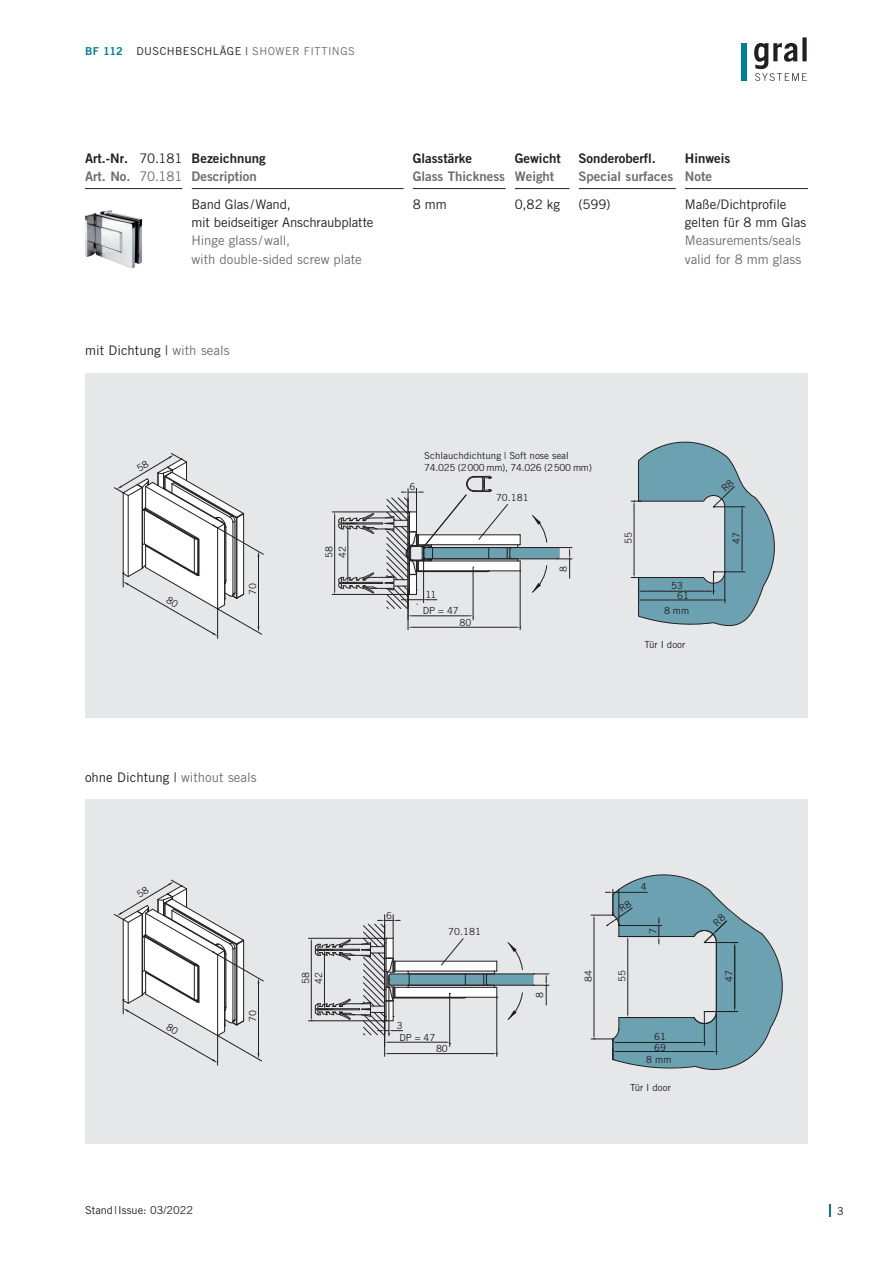
<style>
.page{position:relative;width:893px;height:1263px;background:#fff}
.page>*{position:absolute;margin:0;border:0;box-sizing:border-box;transform-origin:0 0}
.t1{font:13.2px/18.3px "Trade Gothic LT Pro";letter-spacing:-.005em;color:#231f20}
.t2{font:13.2px/18.3px "Trade Gothic LT Pro";letter-spacing:-.005em;color:#6c6d70}
.t3{font:13.2px/18.3px "Trade Gothic LT Pro Bd 2";color:#231f20}
.t4{font:13.2px "Trade Gothic LT Pro Bd 2";color:#6c6d70}
.t5{font:10.95px "Trade Gothic LT Pro";letter-spacing:.035em;color:#231f20}
.t6{font:10.95px "Trade Gothic LT Pro";color:#231f20}
.t7{font:9.75px/11.7px "Trade Gothic";color:#231f20}
.t8{font:9.75px "Trade Gothic LT Pro";color:#231f20}
.s1{font-family:"Trade Gothic LT Pro Bd 2";color:#007e99}
.s2{color:#6c6d70}
.s3{font-family:"Trade Gothic LT Pro"}
.s4{font-family:"Trade Gothic LT Pro";color:#6c6d70}
</style>
<div class="page">
<svg style="left:829px;top:1204px;width:2px;height:13px"></svg>
<img style="left:85px;top:210px;width:58px;height:59px">
<hr style="left:85px;top:188px;width:98px;height:1px;background:#231f20">
<hr style="left:192px;top:188px;width:212px;height:1px;background:#231f20">
<hr style="left:413px;top:188px;width:93px;height:1px;background:#231f20">
<hr style="left:515px;top:188px;width:55px;height:1px;background:#231f20">
<hr style="left:579px;top:188px;width:97px;height:1px;background:#231f20">
<hr style="left:685px;top:188px;width:123px;height:1px;background:#231f20">
<div style="left:85px;top:799px;width:723px;height:344px;background:#e6e7e9"></div>
<hr style="left:449px;top:993px;width:1px;height:53px;background:#231f20">
<hr style="left:308px;top:938px;width:78px;height:1px;background:#231f20">
<hr style="left:308px;top:1020px;width:78px;height:1px;background:#231f20">
<hr style="left:384px;top:1016px;width:1px;height:40px;background:#231f20">
<hr style="left:496px;top:997px;width:1px;height:59px;background:#231f20">
<hr style="left:388px;top:1053px;width:105px;height:1px;background:#231f20">
<svg style="left:311px;top:915px;width:238px;height:129px"></svg>
<hr style="left:217px;top:1035px;width:1px;height:30px;background:#231f20">
<div style="left:85px;top:374px;width:723px;height:344px;background:#e6e7e9"></div>
<hr style="left:473px;top:567px;width:1px;height:53px;background:#231f20">
<hr style="left:412px;top:615px;width:58px;height:1px;background:#231f20">
<hr style="left:332px;top:512px;width:77px;height:1px;background:#231f20">
<hr style="left:332px;top:594px;width:77px;height:1px;background:#231f20">
<hr style="left:408px;top:590px;width:1px;height:40px;background:#231f20">
<hr style="left:520px;top:571px;width:1px;height:59px;background:#231f20">
<hr style="left:412px;top:627px;width:105px;height:1px;background:#231f20">
<svg style="left:334px;top:476px;width:238px;height:133px"></svg>
<div style="left:741px;top:43px;width:6px;height:38px;background:#007e99"></div>
<svg style="left:754px;top:37px;width:53px;height:44px"></svg>
<svg style="left:113px;top:879px;width:151px;height:184px"></svg>
<svg style="left:631px;top:441px;width:144px;height:186px"></svg>
<svg style="left:113px;top:453px;width:151px;height:185px"></svg>
<svg style="left:591px;top:874px;width:192px;height:196px"></svg>
<p class="t5" style="left:85px;top:45px;width:271px"><span class="s1">BF 112</span> DUSCHBESCHLÄGE | <span class="s2">SHOWER FITTINGS</span></p>
<p class="t3" style="left:85px;top:149px;width:99px">Art.-Nr. <span class="s3">70.181<br></span><span class="s2">Art. No.</span> <span class="s4">70.181</span></p>
<p class="t3" style="left:192px;top:149px;width:76px">Bezeichnung</p>
<p class="t4" style="left:192px;top:168px;width:67px">Description</p>
<p class="t1" style="left:192px;top:195px;width:183px">Band Glas/Wand,<br>mit beidseitiger Anschraubplatte</p>
<p class="t2" style="left:192px;top:231px;width:172px">Hinge glass /wall,<br>with double-sided screw plate</p>
<p class="t1" style="left:85px;top:341px;width:146px">mit Dichtung | <span class="s2">with seals</span></p>
<p class="t3" style="left:413px;top:149px;width:61px">Glasstärke</p>
<p class="t4" style="left:413px;top:168px;width:94px">Glass Thickness</p>
<p class="t3" style="left:515px;top:149px;width:48px">Gewicht</p>
<p class="t4" style="left:515px;top:168px;width:41px">Weight</p>
<p class="t3" style="left:579px;top:149px;width:79px">Sonderoberfl.</p>
<p class="t4" style="left:579px;top:168px;width:96px">Special surfaces</p>
<p class="t3" style="left:685px;top:149px;width:47px">Hinweis</p>
<p class="t4" style="left:685px;top:168px;width:29px">Note</p>
<p class="t1" style="left:413px;top:195px;width:35px">8 mm</p>
<p class="t1" style="left:515px;top:195px;width:47px">0,82 kg</p>
<p class="t1" style="left:579px;top:195px;width:34px">(599)</p>
<p class="t1" style="left:685px;top:195px;width:123px">Maße/Dichtprofile gelten für 8 mm Glas</p>
<p class="t2" style="left:685px;top:231px;width:118px">Measurements/seals valid for 8 mm glass</p>
<p class="t8" style="left:247px;top:595px;width:13px;rotate:-90deg">70</p>
<p class="t7" style="left:323px;top:558px;width:13px;rotate:-90deg">58</p>
<p class="t7" style="left:336px;top:558px;width:13px;rotate:-90deg">42</p>
<p class="t7" style="left:409px;top:481px;width:7px">6</p>
<p class="t7" style="left:424px;top:449px;width:169px">Schlauchdichtung | Soft nose seal<br>74.025 (2000 mm), 74.026 (2500 mm)</p>
<p class="t7" style="left:496px;top:492px;width:34px">70.181</p>
<p class="t7" style="left:425px;top:588px;width:13px">11</p>
<p class="t7" style="left:423px;top:605px;width:38px">DP = 47</p>
<p class="t7" style="left:459px;top:616px;width:13px">80</p>
<p class="t7" style="left:557px;top:572px;width:7px;rotate:-90deg">8</p>
<p class="t8" style="left:623px;top:544px;width:13px;rotate:-90deg">55</p>
<p class="t8" style="left:731px;top:544px;width:13px;rotate:-90deg">47</p>
<p class="t8" style="left:671px;top:580px;width:13px">53</p>
<p class="t8" style="left:677px;top:590px;width:13px">61</p>
<p class="t8" style="left:664px;top:605px;width:27px">8 mm</p>
<p class="t8" style="left:645px;top:639px;width:42px">Tür I door</p>
<p class="t1" style="left:85px;top:768px;width:173px">ohne Dichtung | <span class="s2">without seals</span></p>
<p class="t8" style="left:247px;top:1022px;width:13px;rotate:-90deg">70</p>
<p class="t7" style="left:300px;top:984px;width:13px;rotate:-90deg">58</p>
<p class="t7" style="left:313px;top:984px;width:13px;rotate:-90deg">42</p>
<p class="t6" style="left:85px;top:1203px;width:110px">Stand|Issue: 03/2022</p>
<p class="t7" style="left:386px;top:910px;width:7px">6</p>
<p class="t7" style="left:448px;top:926px;width:34px">70.181</p>
<p class="t7" style="left:397px;top:1019px;width:7px">3</p>
<p class="t7" style="left:399px;top:1031px;width:38px">DP = 47</p>
<p class="t7" style="left:436px;top:1042px;width:13px">80</p>
<p class="t7" style="left:534px;top:998px;width:7px;rotate:-90deg">8</p>
<p class="t8" style="left:582px;top:982px;width:13px;rotate:-90deg">84</p>
<p class="t8" style="left:641px;top:881px;width:7px">4</p>
<p class="t8" style="left:647px;top:933px;width:7px;rotate:-90deg">7</p>
<p class="t8" style="left:616px;top:982px;width:13px;rotate:-90deg">55</p>
<p class="t8" style="left:723px;top:982px;width:13px;rotate:-90deg">47</p>
<p class="t8" style="left:654px;top:1031px;width:13px">61</p>
<p class="t8" style="left:654px;top:1041px;width:13px">69</p>
<p class="t8" style="left:646px;top:1053px;width:27px">8 mm</p>
<p class="t8" style="left:630px;top:1082px;width:42px">Tür I door</p>
<p class="t5" style="left:837px;top:1204px;width:8px">3</p>
</div>
